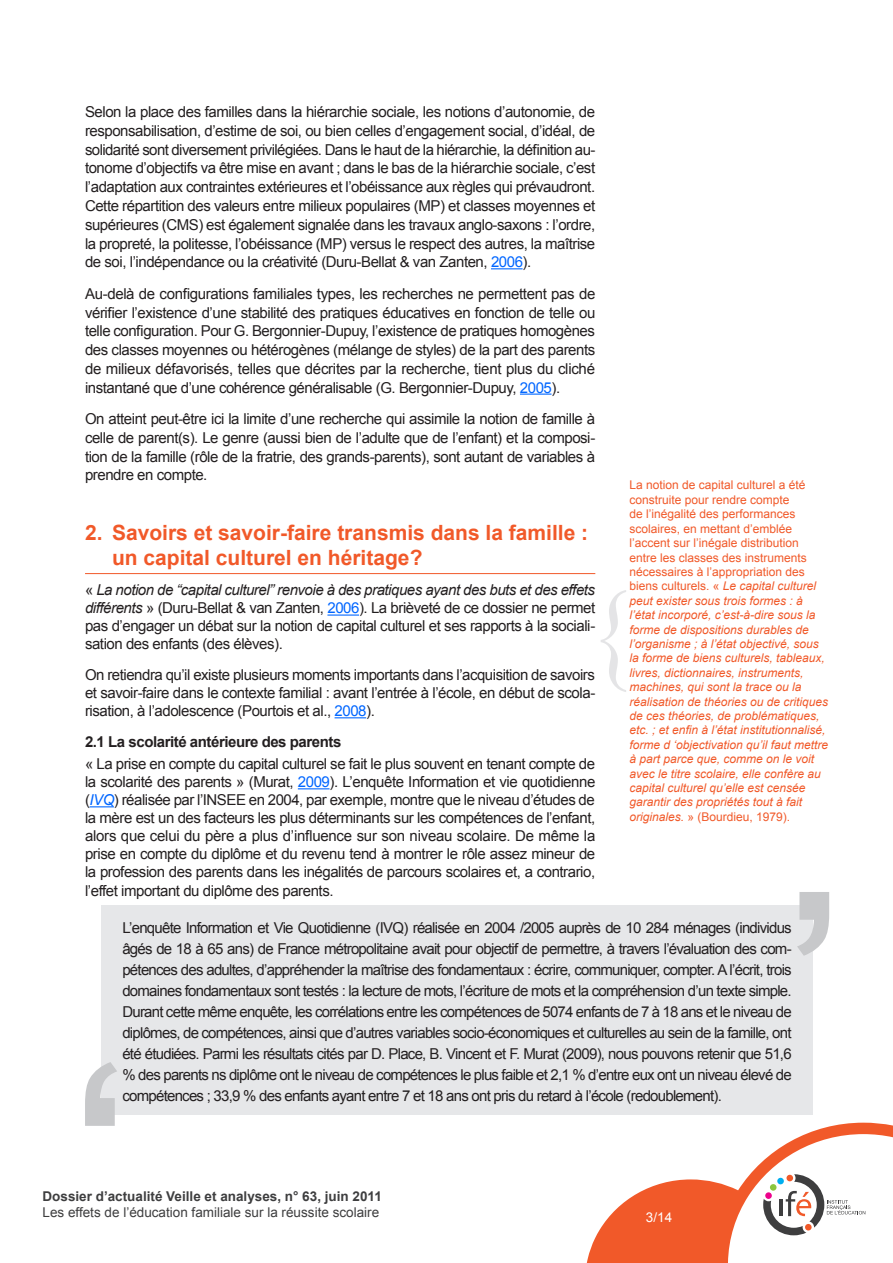
<style>
.page{position:relative;width:893px;height:1263px;background:#fff}
.page>*{position:absolute;margin:0;border:0;box-sizing:border-box;transform-origin:0 0}
.VA_Titre_2{font:700 21px/25.2px "Arial";color:#f15929}
.VA_Corps_de_texte{font:15px/18.8px "Arial";letter-spacing:-.03em;color:#231f20;text-align:justify}
.VA_encadre_gris{font:15px/21px "Arial";letter-spacing:-.05em;color:#231f20;text-align:justify}
.VA_Titre_3{font:700 15px "Arial";letter-spacing:-.03em;color:#231f20}
.t1{font:13.5px "Arial";color:#3e3e3f}
.t2{font:700 13.5px "Arial";color:#3e3e3f}
.t3{font:13.5px "Arial";color:#fff}
.VA_Parenthese{font:italic 12px/14.4px "Arial";color:#f15929}
.s1{color:#06f}
.s2{font-style:normal}
.s3{font-style:italic}
.s4{font-style:italic;color:#06f}
</style>
<div class="page">
<svg style="left:587px;top:1123px;width:306px;height:140px"></svg>
<div style="left:770px;top:1184px;width:7px;height:7px;background:#8bc63e;border-radius:50%"></div>
<div style="left:777px;top:1177px;width:7px;height:7px;background:#00aeef;border-radius:50%"></div>
<div style="left:786px;top:1174px;width:7px;height:7px;background:#f15929;border-radius:50%"></div>
<div style="left:805px;top:1224px;width:7px;height:7px;background:#f15929;border-radius:50%"></div>
<div style="left:765px;top:1192px;width:7px;height:7px;background:#ed028c;border-radius:50%"></div>
<hr style="left:491px;top:268px;width:32px;height:1px;background:#06f">
<hr style="left:520px;top:394px;width:31px;height:1px;background:#06f">
<hr style="left:85px;top:573px;width:510px;height:1px;background:#f15929">
<hr style="left:327px;top:614px;width:32px;height:2px;background:#06f">
<hr style="left:335px;top:717px;width:31px;height:1px;background:#06f">
<hr style="left:298px;top:788px;width:32px;height:1px;background:#06f">
<svg style="left:90px;top:806px;width:24px;height:1px"></svg>
<div style="left:101px;top:905px;width:712px;height:210px;background:#e6e7e9"></div>
<svg style="left:85px;top:1062px;width:32px;height:64px"></svg>
<svg style="left:797px;top:892px;width:32px;height:64px"></svg>
<svg style="left:601px;top:590px;width:25px;height:102px"></svg>
<p class="VA_Corps_de_texte" style="left:85px;top:103px;width:512px">Selon la place des familles dans la hiérarchie sociale, les notions d’autonomie, de responsabilisation, d’estime de soi, ou bien celles d’engagement social, d’idéal, de solidarité sont diversement privilégiées. Dans le haut de la hiérarchie, la définition au&shy;tonome d’objectifs va être mise en avant ; dans le bas de la hiérarchie sociale, c’est l’adaptation aux contraintes extérieures et l’obéissance aux règles qui prévaudront.<br>Cette répartition des valeurs entre milieux populaires (MP) et classes moyennes et supérieures (CMS) est également signalée dans les travaux anglo-saxons : l’ordre, la propreté, la politesse, l’obéissance (MP) versus le respect des autres, la maîtrise de soi, l’indépendance ou la créativité (Duru-Bellat &amp; van Zanten, <span class="s1">2006</span>).</p>
<p class="VA_Corps_de_texte" style="left:85px;top:284px;width:512px">Au-delà de configurations familiales types, les recherches ne permettent pas de vérifier l’existence d’une stabilité des pratiques éducatives en fonction de telle ou telle configuration. Pour G. Bergonnier-Dupuy, l’existence de pratiques homogènes des classes moyennes ou hétérogènes (mélange de styles) de la part des parents de milieux défavorisés, telles que décrites par la recherche, tient plus du cliché instantané que d’une cohérence généralisable (G. Bergonnier-Dupuy, <span class="s1">2005</span>).</p>
<p class="VA_Corps_de_texte" style="left:85px;top:409px;width:512px">On atteint peut-être ici la limite d’une recherche qui assimile la notion de famille à celle de parent(s). Le genre (aussi bien de l’adulte que de l’enfant) et la composi&shy;tion de la famille (rôle de la fratrie, des grands-parents), sont autant de variables à prendre en compte.</p>
<p class="VA_Parenthese" style="left:629px;top:478px;width:200px"><span class="s2">La notion de capital culturel a été construite pour rendre compte<br>de l’inégalité des performances scolaires, en mettant d’emblée l’accent sur l’inégale distribution entre les classes des instruments nécessaires à l’appropriation des biens culturels. «</span> Le capital culturel peut exister sous trois formes : à l’état incorporé, c’est-à-dire sous la forme de dispositions durables de l’organisme ; à l’état objectivé, sous la forme de biens culturels, tableaux, livres, dictionnaires, instruments, machines, qui sont la trace ou la réalisation de théories ou de critiques de ces théories, de problématiques, etc. ; et enfin à l’état institutionnalisé, forme d ‘objectivation qu’il faut mettre à part parce que, comme on le voit avec le titre scolaire, elle confère au capital culturel qu’elle est censée garantir des propriétés tout à fait originales. <span class="s2">» (Bourdieu, 1979).</span></p>
<p class="VA_Titre_2" style="left:112px;top:520px;width:478px;text-indent:-27px">2. Savoirs et savoir-faire transmis dans la famille : un capital culturel en héritage?</p>
<p class="VA_Corps_de_texte" style="left:85px;top:581px;width:512px;line-height:18px">« <span class="s3">La notion de “capital culturel” renvoie à des pratiques ayant des buts et des effets différents</span> » (Duru-Bellat &amp; van Zanten, <span class="s1">2006</span>). La brièveté de ce dossier ne permet pas d’engager un débat sur la notion de capital culturel et ses rapports à la sociali&shy;sation des enfants (des élèves).</p>
<p class="VA_Corps_de_texte" style="left:85px;top:666px;width:512px;line-height:18px">On retiendra qu’il existe plusieurs moments importants dans l’acquisition de savoirs et savoir-faire dans le contexte familial : avant l’entrée à l’école, en début de scola&shy;risation, à l’adolescence (Pourtois et al., <span class="s1">2008</span>).</p>
<p class="VA_Titre_3" style="left:85px;top:732px;width:258px">2.1 La scolarité antérieure des parents</p>
<p class="VA_Corps_de_texte" style="left:85px;top:755px;width:512px;line-height:18.1px">« La prise en compte du capital culturel se fait le plus souvent en tenant compte de la scolarité des parents » (Murat, <span class="s1">2009</span>). L’enquête Information et vie quotidienne (<span class="s4">IVQ</span>) réalisée par l’INSEE en 2004, par exemple, montre que le niveau d’études de la mère est un des facteurs les plus déterminants sur les compétences de l’enfant, alors que celui du père a plus d’influence sur son niveau scolaire. De même la prise en compte du diplôme et du revenu tend à montrer le rôle assez mineur de la profession des parents dans les inégalités de parcours scolaires et, a contrario, l’effet important du diplôme des parents.</p>
<p class="VA_encadre_gris" style="left:122px;top:917px;width:671px">L’enquête Information et Vie Quotidienne (IVQ) réalisée en 2004 /2005 auprès de 10 284 ménages (individus âgés de 18 à 65 ans) de France métropolitaine avait pour objectif de permettre, à travers l’évaluation des com&shy;pétences des adultes, d’appréhender la maîtrise des fondamentaux : écrire, communiquer, compter. A l’écrit, trois domaines fondamentaux sont testés : la lecture de mots, l’écriture de mots et la compréhension d’un texte simple.<br>Durant cette même enquête, les corrélations entre les compétences de 5074 enfants de 7 à 18 ans et le niveau de diplômes, de compétences, ainsi que d’autres variables socio-économiques et culturelles au sein de la famille, ont été étudiées. Parmi les résultats cités par D. Place, B. Vincent et F. Murat (2009), nous pouvons retenir que 51,6 % des parents ns diplôme ont le niveau de compétences le plus faible et 2,1 % d’entre eux ont un niveau élevé de compétences ; 33,9 % des enfants ayant entre 7 et 18 ans ont pris du retard à l’école (redoublement).</p>
<p class="t2" style="left:43px;top:1187px;width:341px">Dossier d’actualité Veille et analyses, n° 63, juin 2011</p>
<p class="t1" style="left:43px;top:1203px;width:338px">Les effets de l’éducation familiale sur la réussite scolaire</p>
<p class="t3" style="left:646px;top:1208px;width:28px">3/14</p>
</div>
